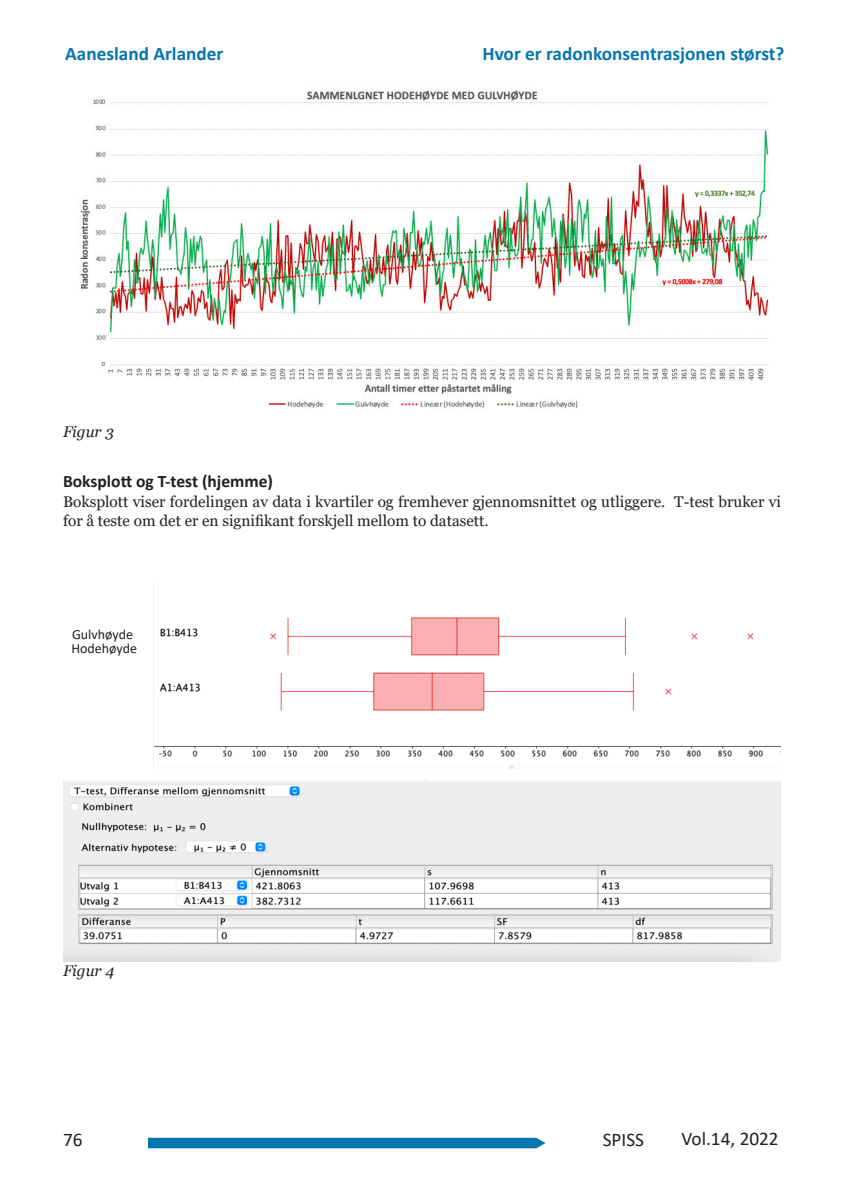
<style>
.page{position:relative;width:844px;height:1191px;background:#fff}
.page>*{position:absolute;margin:0;border:0;box-sizing:border-box;transform-origin:0 0}
.Topptekst{font:700 19.25px "Calibri";color:#0775af}
.t1{font:19.25px "Calibri";color:#231f20}
.Mellomtittel_2{font:700 17.5px "Calibri";color:#231f20}
.Brødtekst_1{font:15.4px/19.2px "Georgia";color:#202124}
.Mellomtittel_2-2{font:italic 15.4px "Georgia";color:#231f20}
.Brødtekst_1-2{font:italic 15.4px "Georgia";color:#231f20}
.t2{font:14px "Calibri";color:#231f20}
.s1{color:#231f20}
</style>
<div class="page">
<svg style="left:148px;top:1137px;width:397px;height:11px;background:#1a7fb5"></svg>
<img style="left:80px;top:90px;width:689px;height:318px">
<img style="left:154px;top:617px;width:626px;height:151px">
<img style="left:63px;top:780px;width:717px;height:181px">
<p class="Topptekst" style="left:65px;top:40px;width:160px">Aanesland Arlander</p>
<p class="Topptekst" style="left:482px;top:40px;width:303px">Hvor er radonkonsentrasjonen størst?</p>
<p class="Mellomtittel_2-2" style="left:63px;top:422px;width:52px">Figur 3</p>
<p class="Mellomtittel_2" style="left:63px;top:469px;width:211px">Boksplott og T-test (hjemme)</p>
<p class="Brødtekst_1" style="left:63px;top:492px;width:719px"><span class="s1">Boksplott viser f</span>ordelingen av data i kvartiler og fremhever gjennomsnittet og utliggere. T-test bruker vi for å teste om det er en signifikant forskjell mellom to datasett.</p>
<p class="t2" style="left:72px;top:625px;width:62px">Gulvhøyde</p>
<p class="t2" style="left:71px;top:638px;width:67px">Hodehøyde</p>
<p class="Brødtekst_1-2" style="left:63px;top:961px;width:53px">Figur 4</p>
<p class="t1" style="left:63px;top:1126px;width:21px">76</p>
<p class="t1" style="left:602px;top:1126px;width:43px">SPISS</p>
<p class="t1" style="left:681px;top:1125px;width:99px">Vol.14, 2022</p>
</div>
